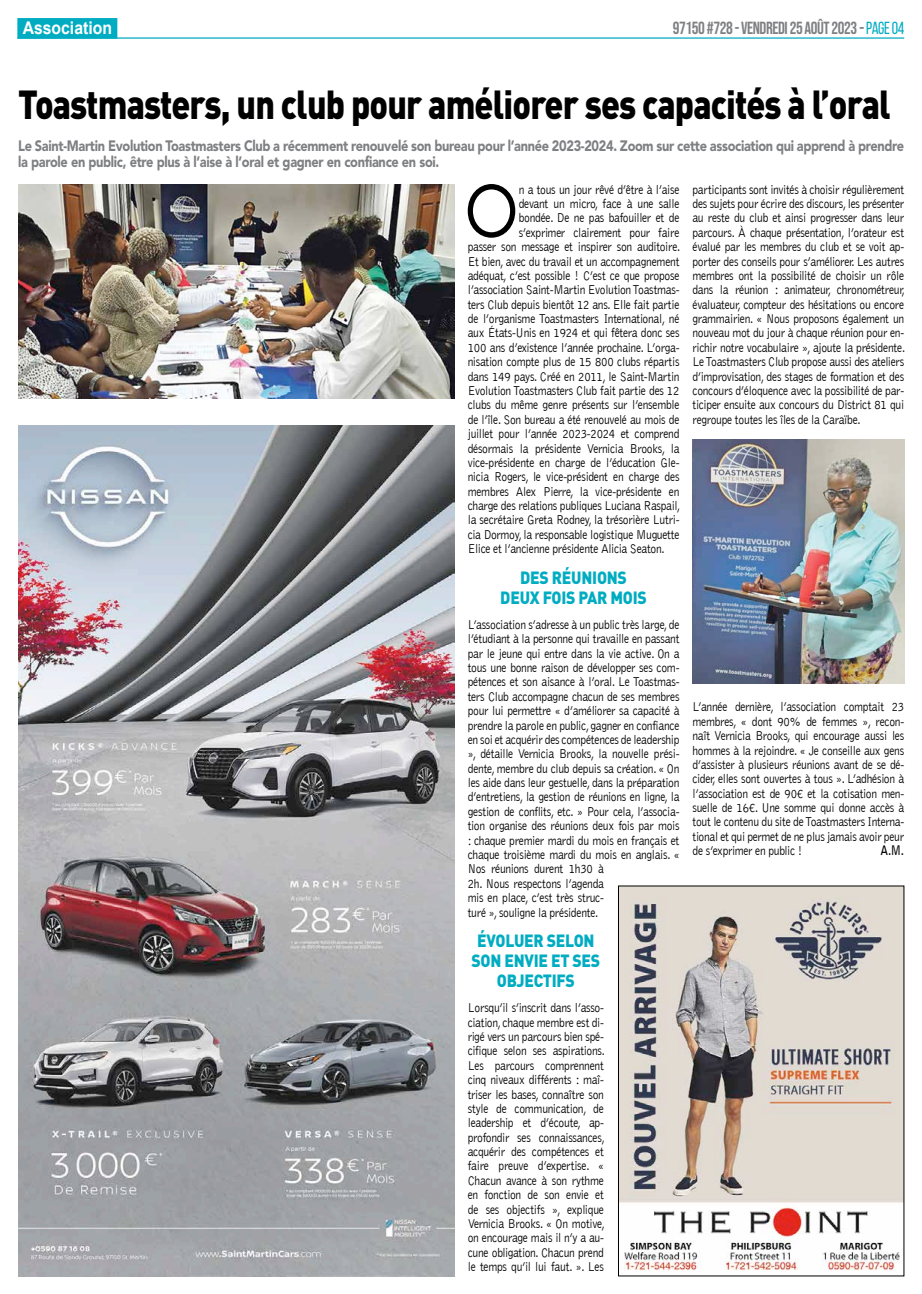
<style>
.page{position:relative;width:922px;height:1294px;background:#fff}
.page>*{position:absolute;margin:0;border:0;box-sizing:border-box;transform-origin:0 0}
.t1{font:77.75px "Futura PT";color:#000;scale:.88 1}
.t2{font:900 40px "DIN Pro";letter-spacing:-.025em;color:#000;scale:.85 1}
.t3{font:900 17.5px/20px "DIN Pro";letter-spacing:-.015em;color:#00acc1;text-align:center;scale:.9 1}
.t4{font:17.5px "Bebas Neue";letter-spacing:-.025em;color:#7f8083;scale:.96 1}
.t5{font:700 17.5px "Arial";color:#fff;scale:.9 1}
.t6{font:900 15px/15.6px "Avenir";letter-spacing:-.025em;color:#7f8083;scale:.85 1}
.t7{font:300 13.12px/14.4px "Bell Gothic";letter-spacing:-.025em;color:#000;text-align:justify;scale:.88 1}
.t8{font:700 13.12px "Bell Gothic";color:#000;scale:.88 1}
.s1{color:#00acc1}
</style>
<div class="page">
<img style="left:18px;top:425px;width:436px;height:851px">
<hr style="left:18px;top:37px;width:886px;height:2px;background:#00acc1">
<div style="left:17px;top:18px;width:100px;height:21px;background:#00acc1"></div>
<img style="left:692px;top:439px;width:212px;height:244px">
<img style="left:18px;top:184px;width:436px;height:215px">
<img style="left:620px;top:887px;width:282px;height:383px">
<h3 class="t5" style="left:23px;top:16px;width:101px">Association</h3>
<h3 class="t4" style="left:672px;top:18px;width:242px">97150 #728 - VENDREDI 25 AOÛT 2023 -<span class="s1">PAGE 04</span></h3>
<h2 class="t2" style="left:18px;top:78px;width:1027px">Toastmasters, un club pour améliorer ses capacités à l’oral</h2>
<p class="t6" style="left:18px;top:139px;width:1043px">Le Saint-Martin Evolution Toastmasters Club a récemment renouvelé son bureau pour l’année 2023-2024. Zoom sur cette association qui apprend à prendre la parole en public, être plus à l’aise à l’oral et gagner en confiance en soi.</p>
<h1 class="t1" style="left:464px;top:165px;width:63px">O</h1>
<p class="t7" style="left:518px;top:182px;width:184px">n a tous un jour rêvé d’être à l’aise</p>
<p class="t7" style="left:518px;top:197px;width:184px">devant un micro, face à une salle</p>
<p class="t7" style="left:518px;top:211px;width:184px">bondée. De ne pas bafouiller et de</p>
<p class="t7" style="left:518px;top:225px;width:184px">s’exprimer clairement pour faire</p>
<p class="t7" style="left:467px;top:240px;width:243px">passer son message et inspirer son auditoire.</p>
<p class="t7" style="left:467px;top:254px;width:242px">Et bien, avec du travail et un accompagnement</p>
<p class="t7" style="left:467px;top:269px;width:242px">adéquat, c’est possible ! C’est ce que propose</p>
<p class="t7" style="left:467px;top:283px;width:242px">l’association Saint-Martin Evolution Toastmas-</p>
<p class="t7" style="left:467px;top:297px;width:242px">ters Club depuis bientôt 12 ans. Elle fait partie</p>
<p class="t7" style="left:467px;top:312px;width:242px">de l’organisme Toastmasters International, né</p>
<p class="t7" style="left:467px;top:326px;width:242px">aux États-Unis en 1924 et qui fêtera donc ses</p>
<p class="t7" style="left:467px;top:340px;width:242px">100 ans d’existence l’année prochaine. L’orga-</p>
<p class="t7" style="left:467px;top:355px;width:242px">nisation compte plus de 15 800 clubs répartis</p>
<p class="t7" style="left:467px;top:369px;width:242px">dans 149 pays. Créé en 2011, le Saint-Martin</p>
<p class="t7" style="left:467px;top:384px;width:242px">Evolution Toastmasters Club fait partie des 12</p>
<p class="t7" style="left:467px;top:398px;width:242px">clubs du même genre présents sur l’ensemble</p>
<p class="t7" style="left:467px;top:412px;width:242px">de l’île. Son bureau a été renouvelé au mois de</p>
<p class="t7" style="left:467px;top:427px;width:242px">juillet pour l’année 2023-2024 et comprend</p>
<p class="t7" style="left:467px;top:441px;width:242px">désormais la présidente Vernicia Brooks, la</p>
<p class="t7" style="left:467px;top:455px;width:242px">vice-présidente en charge de l’éducation Gle-</p>
<p class="t7" style="left:467px;top:470px;width:242px">nicia Rogers, le vice-président en charge des</p>
<p class="t7" style="left:467px;top:484px;width:242px">membres Alex Pierre, la vice-présidente en</p>
<p class="t7" style="left:467px;top:499px;width:243px">charge des relations publiques Luciana Raspail,</p>
<p class="t7" style="left:467px;top:513px;width:242px">la secrétaire Greta Rodney, la trésorière Lutri-</p>
<p class="t7" style="left:467px;top:527px;width:242px">cia Dormoy, la responsable logistique Muguette</p>
<p class="t7" style="left:467px;top:542px;width:225px">Elice et l’ancienne présidente Alicia Seaton.</p>
<h3 class="t3" style="left:500px;top:567px;width:164px">DES RÉUNIONS<br>DEUX FOIS PAR MOIS</h3>
<p class="t7" style="left:467px;top:617px;width:242px;text-align:left">L’association s’adresse à un public très large, de l’étudiant à la personne qui travaille en passant par le jeune qui entre dans la vie active. On a tous une bonne raison de développer ses com&shy;pétences et son aisance à l’oral. Le Toastmas&shy;ters Club accompagne chacun de ses membres pour lui permettre « d’améliorer sa capacité à prendre la parole en public, gagner en confiance en soi et acquérir des compétences de leadership », détaille Vernicia Brooks, la nouvelle prési&shy;dente, membre du club depuis sa création. « On les aide dans leur gestuelle, dans la préparation d’entretiens, la gestion de réunions en ligne, la gestion de conflits, etc. » Pour cela, l’associa&shy;tion organise des réunions deux fois par mois : chaque premier mardi du mois en français et chaque troisième mardi du mois en anglais. « Nos réunions durent 1h30 à<br>2h. Nous respectons l’agenda<br>mis en place, c’est très struc-<br>turé », souligne la présidente.</p>
<h3 class="t3" style="left:471px;top:930px;width:144px">ÉVOLUER SELON<br>SON ENVIE ET SES<br>OBJECTIFS</h3>
<p class="t7" style="left:467px;top:1000px;width:157px">Lorsqu’il s’inscrit dans l’asso&shy;ciation, chaque membre est di&shy;rigé vers un parcours bien spé&shy;cifique selon ses aspirations.<br>Les parcours comprennent cinq niveaux différents : maî&shy;triser les bases, connaître son style de communication, de leadership et d’écoute, ap&shy;profondir ses connaissances, acquérir des compétences et faire preuve d’expertise. « Chacun avance à son rythme en fonction de son envie et de ses objectifs », explique Vernicia Brooks. « On motive, on encourage mais il n’y a au&shy;cune obligation. Chacun prend le temps qu’il lui faut. ». Les</p>
<p class="t7" style="left:692px;top:182px;width:243px">participants sont invités à choisir régulièrement des sujets pour écrire des discours, les présenter au reste du club et ainsi progresser dans leur parcours. À chaque présentation, l’orateur est évalué par les membres du club et se voit ap&shy;porter des conseils pour s’améliorer. Les autres membres ont la possibilité de choisir un rôle dans la réunion : animateur, chronométreur, évaluateur, compteur des hésitations ou encore grammairien. « Nous proposons également un nouveau mot du jour à chaque réunion pour en&shy;richir notre vocabulaire », ajoute la présidente.<br>Le Toastmasters Club propose aussi des ateliers d’improvisation, des stages de formation et des concours d’éloquence avec la possibilité de par&shy;ticiper ensuite aux concours du District 81 qui regroupe toutes les îles de la Caraïbe.</p>
<p class="t7" style="left:692px;top:700px;width:242px">L’année dernière, l’association comptait 23 membres, « dont 90% de femmes », recon&shy;naît Vernicia Brooks, qui encourage aussi les hommes à la rejoindre. « Je conseille aux gens d’assister à plusieurs réunions avant de se dé&shy;cider, elles sont ouvertes à tous ». L’adhésion à l’association est de 90€ et la cotisation men&shy;suelle de 16€. Une somme qui donne accès à tout le contenu du site de Toastmasters Interna&shy;tional et qui permet de ne plus jamais avoir peur de s’exprimer en public !</p>
<p class="t8" style="left:880px;top:842px;width:28px">A.M.</p>
</div>
